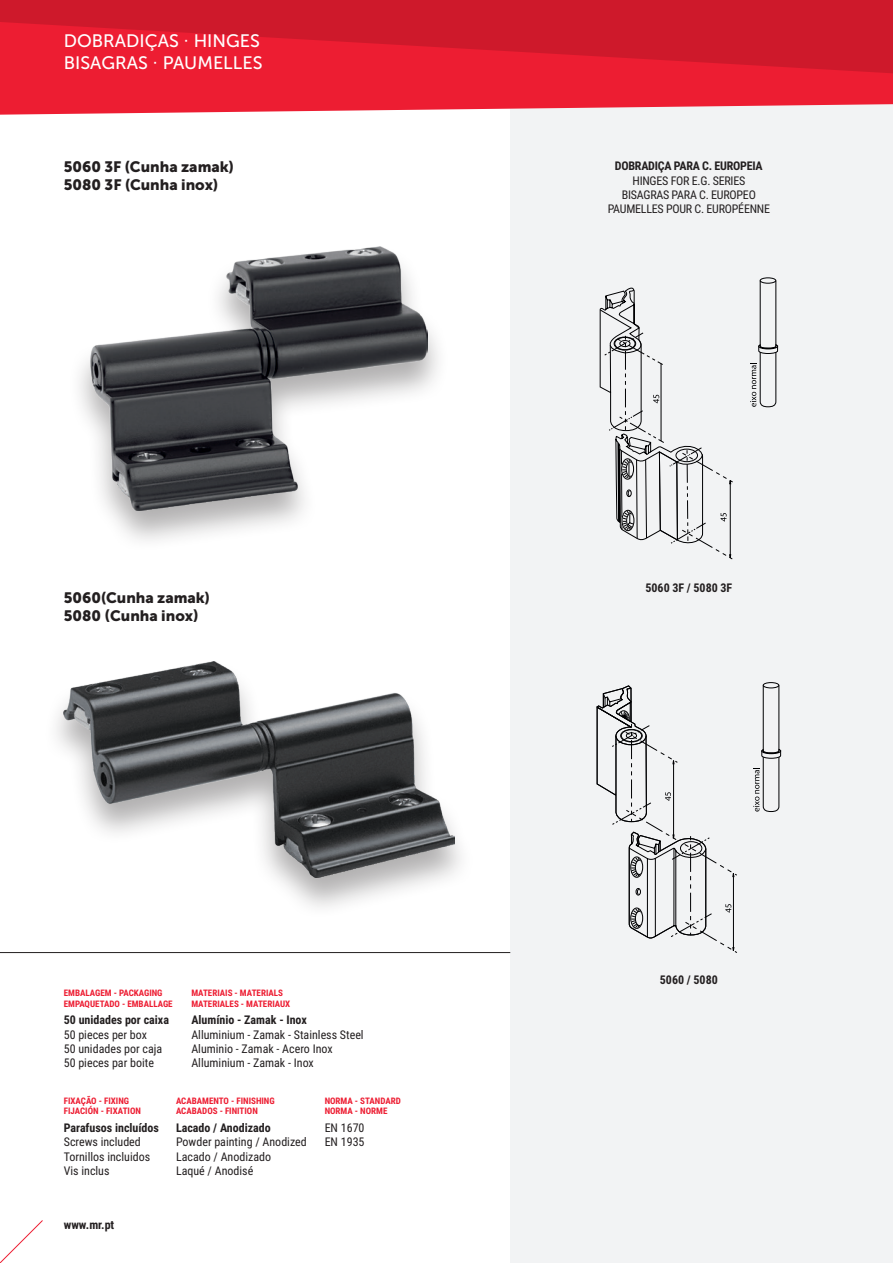
<style>
.page{position:relative;width:893px;height:1263px;background:#fff}
.page>*{position:absolute;margin:0;border:0;box-sizing:border-box;transform-origin:0 0}
.t1{font:18px "Museo Sans 500";color:#fff}
.t2{font:15px "Museo Sans 900";color:#231f20}
.t3{font:12px "Roboto Condensed";color:#231f20}
.t4{font:700 12px "Roboto Condensed";color:#231f20}
.t5{font:12px "Roboto Condensed";letter-spacing:-.02em;color:#231f20}
.t6{font:700 12px "Roboto Condensed";letter-spacing:-.02em;color:#231f20}
.t7{font:700 9px "Roboto Condensed";color:#ed1d32}
</style>
<div class="page">
<div style="left:510px;top:0;width:383px;height:1263px;background:#f2f3f4"></div>
<svg style="left:0;top:0;width:893px;height:115px;background:#e02538"></svg>
<svg style="left:0;top:1220px;width:43px;height:43px"></svg>
<hr style="left:0;top:952px;width:510px;height:1px;background:#231f20">
<div style="left:43px;top:660px;width:433px;height:259px;background:#231f20;opacity:.35"></div>
<img style="left:64px;top:661px;width:391px;height:216px">
<div style="left:69px;top:245px;width:381px;height:307px;background:#231f20;opacity:.35"></div>
<img style="left:91px;top:247px;width:336px;height:263px">
<div style="left:760px;top:277px;width:16px;height:7px;border:1px solid #000002;border-radius:50%"></div>
<svg style="left:750px;top:280px;width:28px;height:127px"></svg>
<svg style="left:599px;top:287px;width:134px;height:272px"></svg>
<div style="left:763px;top:682px;width:16px;height:6px;border:1px solid #000002;border-radius:50%"></div>
<svg style="left:753px;top:685px;width:28px;height:127px"></svg>
<svg style="left:596px;top:685px;width:141px;height:268px"></svg>
<p class="t1" style="left:64px;top:31px;width:198px">DOBRADIÇAS · HINGES</p>
<p class="t1" style="left:64px;top:53px;width:200px">BISAGRAS · PAUMELLES</p>
<p class="t2" style="left:64px;top:159px;width:172px">5060 3F (Cunha zamak)</p>
<p class="t2" style="left:64px;top:177px;width:156px">5080 3F (Cunha inox)</p>
<p class="t2" style="left:64px;top:589px;width:148px">5060(Cunha zamak)</p>
<p class="t2" style="left:64px;top:607px;width:136px">5080 (Cunha inox)</p>
<p class="t7" style="left:64px;top:986px;width:100px">EMBALAGEM - PACKAGING</p>
<p class="t7" style="left:64px;top:997px;width:110px">EMPAQUETADO - EMBALLAGE</p>
<p class="t4" style="left:64px;top:1011px;width:107px">50 unidades por caixa</p>
<p class="t3" style="left:64px;top:1026px;width:85px">50 pieces per box</p>
<p class="t3" style="left:64px;top:1040px;width:100px">50 unidades por caja</p>
<p class="t3" style="left:64px;top:1055px;width:92px">50 pieces par boite</p>
<p class="t7" style="left:191px;top:986px;width:93px">MATERIAIS - MATERIALS</p>
<p class="t7" style="left:191px;top:997px;width:100px">MATERIALES - MATERIAUX</p>
<p class="t4" style="left:191px;top:1011px;width:117px">Alumínio - Zamak - Inox</p>
<p class="t3" style="left:191px;top:1026px;width:174px">Alluminium - Zamak - Stainless Steel</p>
<p class="t3" style="left:191px;top:1040px;width:143px">Aluminio - Zamak - Acero Inox</p>
<p class="t3" style="left:191px;top:1055px;width:124px">Alluminium - Zamak - Inox</p>
<p class="t7" style="left:64px;top:1094px;width:67px">FIXAÇÃO - FIXING</p>
<p class="t7" style="left:64px;top:1105px;width:79px">FIJACIÓN - FIXATION</p>
<p class="t4" style="left:64px;top:1119px;width:97px">Parafusos incluídos</p>
<p class="t3" style="left:64px;top:1134px;width:79px">Screws included</p>
<p class="t3" style="left:64px;top:1148px;width:88px">Tornillos incluidos</p>
<p class="t3" style="left:64px;top:1162px;width:47px">Vis inclus</p>
<p class="t7" style="left:176px;top:1094px;width:100px">ACABAMENTO - FINISHING</p>
<p class="t7" style="left:176px;top:1105px;width:83px">ACABADOS - FINITION</p>
<p class="t4" style="left:176px;top:1119px;width:96px">Lacado / Anodizado</p>
<p class="t3" style="left:176px;top:1134px;width:132px">Powder painting / Anodized</p>
<p class="t3" style="left:176px;top:1148px;width:97px">Lacado / Anodizado</p>
<p class="t3" style="left:176px;top:1162px;width:79px">Laqué / Anodisé</p>
<p class="t4" style="left:64px;top:1217px;width:52px">www.mr.pt</p>
<p class="t7" style="left:325px;top:1094px;width:78px">NORMA - STANDARD</p>
<p class="t7" style="left:325px;top:1105px;width:64px">NORMA - NORME</p>
<p class="t3" style="left:325px;top:1119px;width:41px">EN 1670</p>
<p class="t3" style="left:325px;top:1134px;width:41px">EN 1935</p>
<p class="t6" style="left:615px;top:157px;width:149px">DOBRADIÇA PARA C. EUROPEIA</p>
<p class="t5" style="left:632px;top:172px;width:114px">HINGES FOR E.G. SERIES</p>
<p class="t5" style="left:622px;top:186px;width:136px">BISAGRAS PARA C. EUROPEO</p>
<p class="t5" style="left:608px;top:201px;width:164px">PAUMELLES POUR C. EUROPÉENNE</p>
<p class="t4" style="left:645px;top:579px;width:88px">5060 3F / 5080 3F</p>
<p class="t4" style="left:660px;top:971px;width:59px">5060 / 5080</p>
</div>
